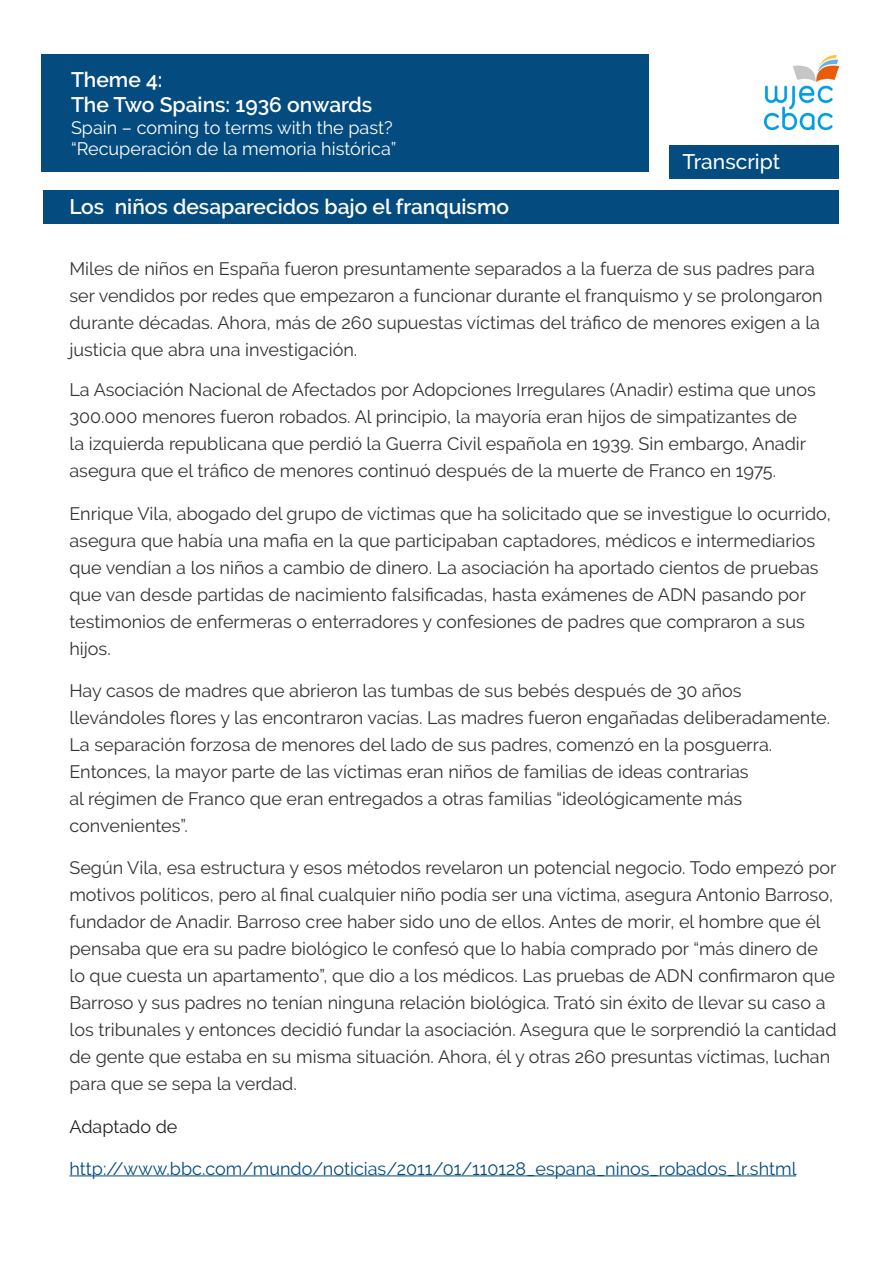
<style>
.page{position:relative;width:893px;height:1263px;background:#fff}
.page>*{position:absolute;margin:0;border:0;box-sizing:border-box;transform-origin:0 0}
.t1{font:600 21px/25.2px "Raleway";color:#fff}
.t2{font:500 21px "Raleway";color:#fff}
.t3{font:18px/27px "Raleway";color:#333}
.t4{font:18px "Raleway";color:#044b7f}
.t5{font:18px/21.6px "Raleway";color:#fff}
.t6{font:18px "Raleway";color:#231f20}
</style>
<div class="page">
<div style="left:670px;top:145px;width:169px;height:33px;background:#044b7f"></div>
<div style="left:41px;top:54px;width:607px;height:50px;background:#044b7f"></div>
<div style="left:41px;top:104px;width:607px;height:46px;background:#044b7f"></div>
<div style="left:41px;top:125px;width:607px;height:47px;background:#044b7f"></div>
<img style="left:765px;top:55px;width:74px;height:75px">
<div style="left:44px;top:190px;width:795px;height:33px;background:#044b7f"></div>
<hr style="left:69px;top:1175px;width:727px;height:1px;background:#044b7f">
<p class="t1" style="left:71px;top:67px;width:303px">Theme 4:<br>The Two Spains: 1936 onwards</p>
<p class="t5" style="left:71px;top:116px;width:327px">Spain – coming to terms with the past? “Recuperación de la memoria histórica”</p>
<p class="t1" style="left:69px;top:194px;width:441px">Los niños desaparecidos bajo el franquismo</p>
<p class="t2" style="left:682px;top:150px;width:99px">Transcript</p>
<p class="t3" style="left:69px;top:255px;width:755px">Miles de niños en España fueron presuntamente separados a la fuerza de sus padres para ser vendidos por redes que empezaron a funcionar durante el franquismo y se prolongaron durante décadas. Ahora, más de 260 supuestas víctimas del tráfico de menores exigen a la justicia que abra una investigación.</p>
<p class="t3" style="left:69px;top:376px;width:748px">La Asociación Nacional de Afectados por Adopciones Irregulares (Anadir) estima que unos 300.000 menores fueron robados. Al principio, la mayoría eran hijos de simpatizantes de la izquierda republicana que perdió la Guerra Civil española en 1939. Sin embargo, Anadir asegura que el tráfico de menores continuó después de la muerte de Franco en 1975.</p>
<p class="t3" style="left:69px;top:500px;width:763px">Enrique Vila, abogado del grupo de víctimas que ha solicitado que se investigue lo ocurrido, asegura que había una mafia en la que participaban captadores, médicos e intermediarios que vendían a los niños a cambio de dinero. La asociación ha aportado cientos de pruebas que van desde partidas de nacimiento falsificadas, hasta exámenes de ADN pasando por testimonios de enfermeras o enterradores y confesiones de padres que compraron a sus hijos.</p>
<p class="t3" style="left:69px;top:677px;width:762px">Hay casos de madres que abrieron las tumbas de sus bebés después de 30 años llevándoles flores y las encontraron vacías. Las madres fueron engañadas deliberadamente.<br>La separación forzosa de menores del lado de sus padres, comenzó en la posguerra.<br>Entonces, la mayor parte de las víctimas eran niños de familias de ideas contrarias<br>al régimen de Franco que eran entregados a otras familias “ideológicamente más convenientes”.</p>
<p class="t3" style="left:69px;top:854px;width:769px">Según Vila, esa estructura y esos métodos revelaron un potencial negocio. Todo empezó por motivos políticos, pero al final cualquier niño podía ser una víctima, asegura Antonio Barroso, fundador de Anadir. Barroso cree haber sido uno de ellos. Antes de morir, el hombre que él pensaba que era su padre biológico le confesó que lo había comprado por “más dinero de lo que cuesta un apartamento”, que dio a los médicos. Las pruebas de ADN confirmaron que Barroso y sus padres no tenían ninguna relación biológica. Trató sin éxito de llevar su caso a los tribunales y entonces decidió fundar la asociación. Asegura que le sorprendió la cantidad de gente que estaba en su misma situación. Ahora, él y otras 260 presuntas víctimas, luchan para que se sepa la verdad.</p>
<p class="t6" style="left:69px;top:1116px;width:109px">Adaptado de</p>
<p class="t4" style="left:69px;top:1158px;width:729px">http://www.bbc.com/mundo/noticias/2011/01/110128_espana_ninos_robados_lr.shtml</p>
</div>
